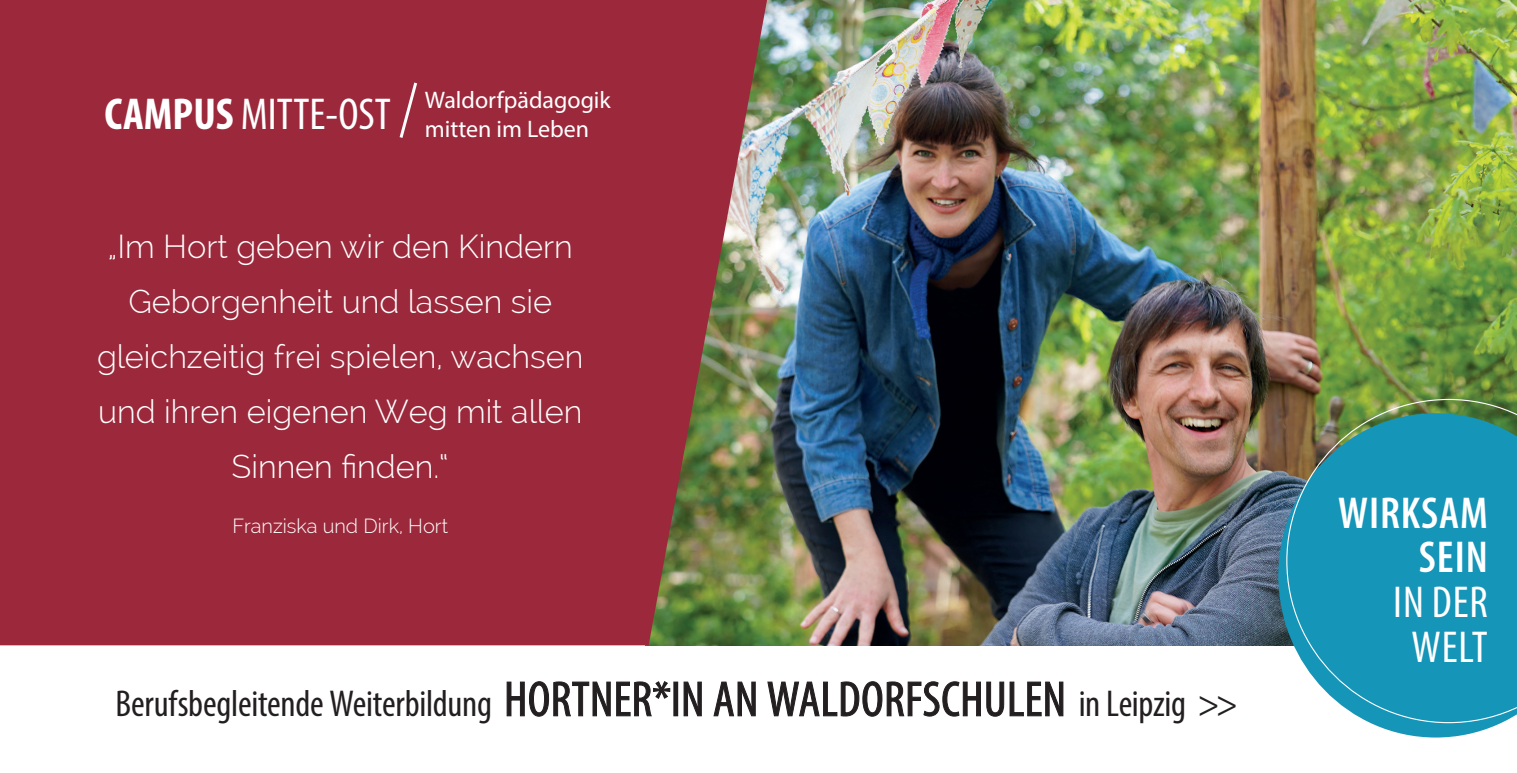
<style>
.page{position:relative;width:1517px;height:773px;background:#fff}
.page>*{position:absolute;margin:0;border:0;box-sizing:border-box;transform-origin:0 0}
.t1{font:condensed 45px/45px "Myriad Pro";letter-spacing:.02em;color:#fff;text-align:center}
.t2{font:600 condensed 45px "Myriad Pro";letter-spacing:.02em;color:#fff}
.t3{font:condensed 44.75px "Myriad Pro";color:#fff}
.Head_Cover{font:condensed 37.5px "Myriad Pro";letter-spacing:-.005em;color:#231f20}
.t4{font:300 32.5px/55px "Raleway";color:#fff;text-align:center}
.t5{font:24px/28.8px "Myriad Pro";color:#fff}
.t6{font:300 20px "Raleway";color:#fff}
.s1{font-weight:700}
.s2{font-size:50px}
.s3{font-weight:600}
</style>
<div class="page">
<img style="left:767px;top:0;width:750px;height:645px">
<svg style="left:1278px;top:413px;width:223px;height:324px"></svg>
<svg style="left:1286px;top:399px;width:231px;height:324px;background:#2a96ad"></svg>
<svg style="left:0;top:0;width:767px;height:645px;background:#98303d"></svg>
<svg style="left:397px;top:79px;width:22px;height:62px"></svg>
<p class="t3" style="left:105px;top:87px;width:288px"><span class="s1">CAMPUS</span> MITTE-OST</p>
<p class="t5" style="left:425px;top:85px;width:187px">Waldorfpädagogik mitten im Leben</p>
<p class="t4" style="left:97px;top:219px;width:488px">„Im Hort geben wir den Kindern<br>Geborgenheit und lassen sie gleichzeitig frei spielen, wachsen und ihren eigenen Weg mit allen<br>Sinnen finden.“</p>
<p class="t6" style="left:232px;top:514px;width:217px">Franziska und Dirk, Hort</p>
<p class="Head_Cover" style="left:116px;top:680px;width:1124px">Berufsbegleitende Weiterbildung <span class="s2">HORTNER*IN AN WALDORFSCHULEN</span> in Leipzig &gt;&gt;</p>
<p class="t2" style="left:1338px;top:485px;width:151px">WIRKSAM</p>
<p class="t1" style="left:1393px;top:534px;width:96px"><span class="s3">SEIN<br></span>IN DER</p>
<p class="t1" style="left:1411px;top:624px;width:78px">WELT</p>
</div>
